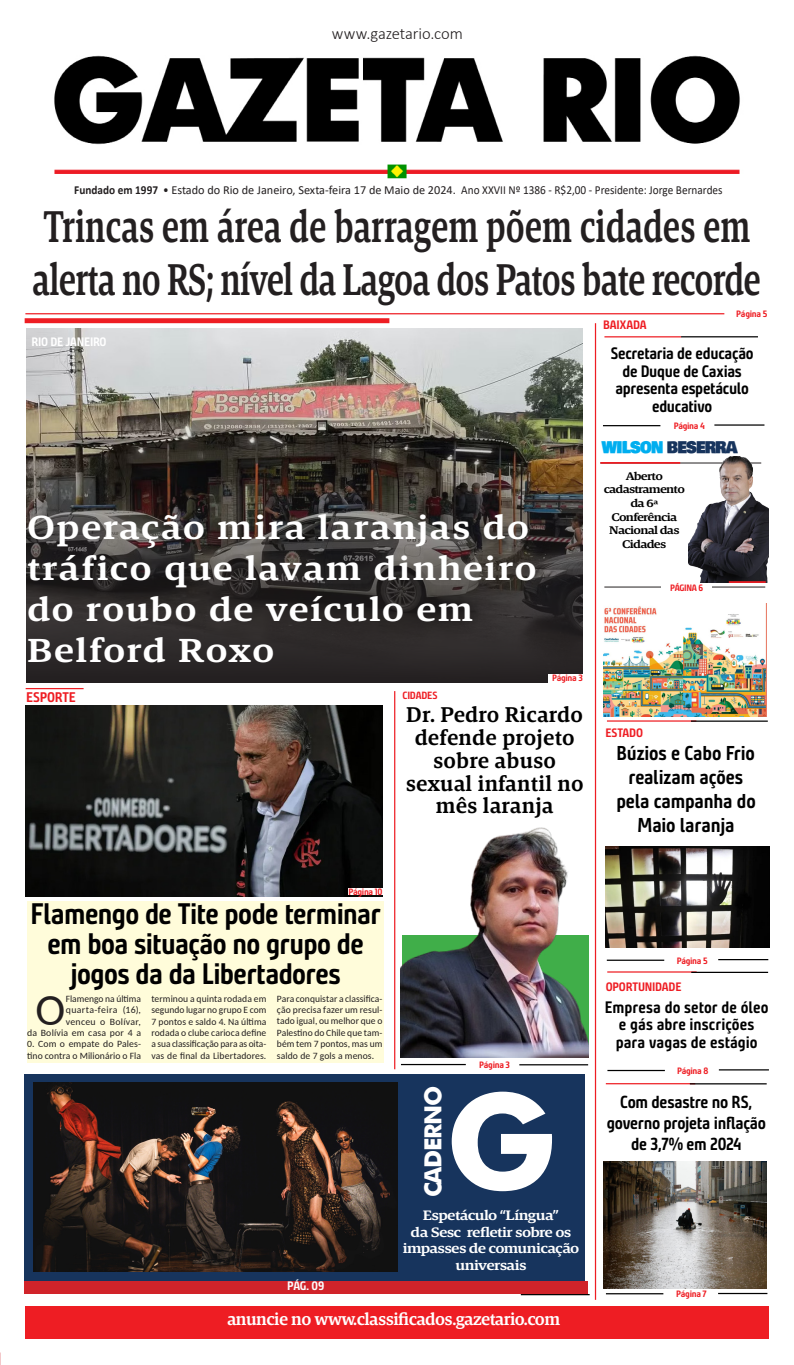
<style>
.page{position:relative;width:794px;height:1365px;background:#fff}
.page>*{position:absolute;margin:0;border:0;box-sizing:border-box;transform-origin:0 0}
.t1{font:700 133px "Futura";color:#fff}
.Tit_-_Manchete_6_col_2_linhas{font:600 45.5px/53.4px "Askan";letter-spacing:-.02em;color:#231f20;scale:.73 1}
.TEXTO_NORMAL_-_X{font:45.06px "Carlito";color:#231f20}
.TEXTO_NORMAL_-_X-2{font:600 34.12px/40.9px "Askan";letter-spacing:.025em;color:#fff;scale:1.15 1}
.Nº_CHAMADA_DA_PAG_-_CAPA{font:700 29.75px/29.8px "Bunday Clean";letter-spacing:-.025em;color:#000;text-align:center;scale:.93 1}
.t2{font:700 23.62px "Futura";letter-spacing:-.05em;color:#fff}
.Tit_-_2_col_-_3_linhas{font:600 21.88px/22.8px "Askan";letter-spacing:.01em;color:#000;text-align:center}
.Nº_CHAMADA_DA_PAG_-_CAPA-2{font:700 20.12px/24.2px "Bunday Clean";letter-spacing:-.01em;color:#000;text-align:center;scale:.93 1}
.Nº_CHAMADA_DA_PAG_-_CAPA-3{font:700 17.5px/21px "Bunday Clean";letter-spacing:-.02em;color:#000;text-align:center;scale:.93 1}
.Tit_-_2_col_-_2_linhas{font:600 17.5px "Askan";letter-spacing:-.03em;color:#fff}
.Nº_CHAMADA_DA_PAG_-_CAPA-4{font:700 16.62px/17.5px "Bunday Clean";letter-spacing:-.01em;color:#000;text-align:center;scale:.93 1}
.TEXTO_NORMAL{font:300 16.62px "Calibri";letter-spacing:-.005em;color:#231f20}
.Tit_-_4_col_-_2_linhas{font:16.1px "Bowlby One SC";letter-spacing:-.05em;color:#17345d;scale:.92 1}
.TEXTO_NORMAL_-_X-3{font:600 14px/16.8px "Askan";letter-spacing:-.04em;color:#fff;text-align:center;scale:1.15 1}
.Nº_CHAMADA_DA_PAG_-_CAPA-5{font:700 14px "Bunday Clean";letter-spacing:-.01em;color:#ee1d23}
.t3{font:12.25px "Calibri";color:#231f20;scale:.92 1}
.TEXTO_NORMAL-2{font:700 12.25px "Bunday Clean";letter-spacing:-.01em;color:#ee1d23}
.TEXTO_NORMAL-3{font:700 12.25px "Bunday Clean";letter-spacing:-.02em;color:#fff}
.TEXTO_NORMAL-4{font:700 12.25px "Bunday Clean";color:#fbfdfe}
.Tit_-_4_col_-_2_linhas-2{font:600 11.38px/13.7px "Askan";letter-spacing:-.05em;color:#000;text-align:center;scale:1.16 1}
.Nº_CHAMADA_DA_PAG_-_CAPA-6{font:700 10.5px "Bunday Clean";letter-spacing:-.015em;color:#ee1d23}
.TEXTO_NORMAL_-_X-4{font:9.62px/11.4px "Carlito";letter-spacing:.005em;color:#231f20;text-align:justify}
.Nº_CHAMADA_DA_PAG_-_CAPA-7{font:700 9.28px "Bunday Clean";letter-spacing:-.035em;color:#ee1d23}
.s1{font-weight:700}
.s2{color:#00aeef}
</style>
<div class="page">
<img style="left:26px;top:328px;width:557px;height:354px">
<img style="left:27px;top:399px;width:556px;height:283px">
<div style="left:25px;top:1074px;width:560px;height:207px;background:#17345d"></div>
<img style="left:54px;top:55px;width:686px;height:124px">
<div style="left:25px;top:1305px;width:743px;height:33px;background:#ee1d23"></div>
<div style="left:549px;top:674px;width:34px;height:8px;background:#fff"></div>
<hr style="left:25px;top:313px;width:699px;height:1px;background:#ee1d23">
<div style="left:25px;top:318px;width:364px;height:5px;background:#ee1d23"></div>
<hr style="left:595px;top:323px;width:1px;height:976px;background:#ee1d23">
<hr style="left:521px;top:1293px;width:68px;height:1px;background:#000">
<hr style="left:606px;top:1292px;width:57px;height:2px;background:#000">
<hr style="left:718px;top:1292px;width:49px;height:1px;background:#000">
<hr style="left:718px;top:958px;width:50px;height:2px;background:#000">
<hr style="left:607px;top:959px;width:57px;height:1px;background:#000">
<hr style="left:604px;top:336px;width:77px;height:1px;background:#ee1d23">
<hr style="left:681px;top:336px;width:77px;height:1px;background:#000">
<hr style="left:714px;top:424px;width:50px;height:1px;background:#000">
<hr style="left:603px;top:425px;width:57px;height:1px;background:#000">
<hr style="left:600px;top:463px;width:161px;height:1px;background:#231f20">
<hr style="left:600px;top:462px;width:80px;height:1px;background:#ee1d23">
<hr style="left:604px;top:586px;width:161px;height:1px;background:#231f20">
<div style="left:661px;top:584px;width:51px;height:8px;background:#fff"></div>
<img style="left:688px;top:456px;width:80px;height:127px">
<hr style="left:729px;top:581px;width:36px;height:2px;background:#ee1d23">
<hr style="left:607px;top:720px;width:89px;height:1px;background:#ee1d23">
<hr style="left:691px;top:720px;width:77px;height:1px;background:#000">
<hr style="left:607px;top:971px;width:89px;height:1px;background:#ee1d23">
<hr style="left:691px;top:971px;width:77px;height:1px;background:#000">
<hr style="left:719px;top:1069px;width:50px;height:1px;background:#000">
<hr style="left:607px;top:1069px;width:58px;height:1px;background:#000">
<hr style="left:606px;top:1082px;width:89px;height:2px;background:#ee1d23">
<hr style="left:690px;top:1083px;width:76px;height:1px;background:#000">
<img style="left:604px;top:603px;width:162px;height:113px">
<img style="left:603px;top:1161px;width:164px;height:126px">
<hr style="left:401px;top:1063px;width:65px;height:2px;background:#000">
<hr style="left:519px;top:1064px;width:69px;height:1px;background:#000">
<div style="left:24px;top:1281px;width:563px;height:12px;background:#d1232a"></div>
<hr style="left:394px;top:691px;width:1px;height:378px;background:#ee1d23">
<hr style="left:26px;top:688px;width:58px;height:1px;background:#ee1d23">
<img style="left:26px;top:705px;width:356px;height:191px">
<div style="left:27px;top:901px;width:357px;height:161px;background:#fffcda"></div>
<div style="left:348px;top:888px;width:34px;height:7px;background:#fff"></div>
<img style="left:401px;top:827px;width:187px;height:230px">
<img style="left:34px;top:1082px;width:363px;height:189px">
<img style="left:605px;top:846px;width:164px;height:101px">
<p class="TEXTO_NORMAL" style="left:332px;top:23px;width:132px">www.gazetario.com</p>
<p class="t3" style="left:74px;top:181px;width:706px"><span class="s1">Fundado em 1997</span> • Estado do Rio de Janeiro, Sexta-feira 17 de Maio de 2024. Ano XXVII Nº 1386 - R$2,00 - Presidente: Jorge Bernardes</p>
<p class="Tit_-_Manchete_6_col_2_linhas" style="left:32px;top:200px;width:999px">Trincas em área de barragem põem cidades em alerta no RS; nível da Lagoa dos Patos bate recorde</p>
<p class="TEXTO_NORMAL-3" style="left:31px;top:333px;width:77px">RIO DE JANEIRO</p>
<p class="TEXTO_NORMAL_-_X-2" style="left:27px;top:506px;width:445px">Operação mira laranjas do tráfico que lavam dinheiro do roubo de veículo em<br>Belford Roxo</p>
<p class="Nº_CHAMADA_DA_PAG_-_CAPA-5" style="left:26px;top:688px;width:51px">ESPORTE</p>
<p class="Nº_CHAMADA_DA_PAG_-_CAPA-6" style="left:402px;top:688px;width:37px">CIDADES</p>
<p class="Nº_CHAMADA_DA_PAG_-_CAPA-7" style="left:552px;top:671px;width:32px">Página 3</p>
<p class="Tit_-_2_col_-_3_linhas" style="left:406px;top:703px;width:179px">Dr. Pedro Ricardo defende projeto sobre abuso sexual infantil no mês laranja</p>
<p class="Nº_CHAMADA_DA_PAG_-_CAPA-7" style="left:736px;top:307px;width:32px">Página 5</p>
<p class="TEXTO_NORMAL-2" style="left:603px;top:316px;width:45px">BAIXADA</p>
<p class="Nº_CHAMADA_DA_PAG_-_CAPA-4" style="left:610px;top:344px;width:155px">Secretaria de educação de Duque de Caxias apresenta espetáculo educativo</p>
<p class="Nº_CHAMADA_DA_PAG_-_CAPA-7" style="left:673px;top:420px;width:33px">Página 4</p>
<p class="Tit_-_4_col_-_2_linhas" style="left:601px;top:435px;width:149px"><span class="s2">WILSON</span> BESERRA</p>
<p class="Tit_-_4_col_-_2_linhas-2" style="left:603px;top:469px;width:71px">Aberto cadastramento da 6ª<br>Conferência<br>Nacional das<br>Cidades</p>
<p class="Nº_CHAMADA_DA_PAG_-_CAPA-7" style="left:670px;top:582px;width:35px">PÁGINA 6</p>
<p class="TEXTO_NORMAL-2" style="left:605px;top:724px;width:39px">ESTADO</p>
<p class="Nº_CHAMADA_DA_PAG_-_CAPA-2" style="left:616px;top:740px;width:150px">Búzios e Cabo Frio realizam ações</p>
<p class="Nº_CHAMADA_DA_PAG_-_CAPA-2" style="left:616px;top:788px;width:151px">pela campanha do<br>Maio laranja</p>
<p class="Nº_CHAMADA_DA_PAG_-_CAPA-7" style="left:348px;top:885px;width:35px">Página 10</p>
<p class="Nº_CHAMADA_DA_PAG_-_CAPA" style="left:30px;top:898px;width:378px">Flamengo de Tite pode terminar em boa situação no grupo de jogos da da Libertadores</p>
<p class="TEXTO_NORMAL_-_X-4" style="left:27px;top:992px;width:115px;text-align:right">Flamengo na última quarta-feira (16),<br>venceu o Bolívar,<br>da Bolívia em casa por 4 a</p>
<p class="TEXTO_NORMAL_-_X-4" style="left:27px;top:1038px;width:115px">0. Com o empate do Pales&shy;tino contra o Milionário o Fla</p>
<p class="TEXTO_NORMAL_-_X" style="left:36px;top:978px;width:31px">O</p>
<p class="TEXTO_NORMAL_-_X-4" style="left:151px;top:992px;width:116px">terminou a quinta rodada em segundo lugar no grupo E com 7 pontos e saldo 4. Na última rodada o clube carioca define a sua classificação para as oita&shy;vas de final da Libertadores.</p>
<p class="TEXTO_NORMAL_-_X-4" style="left:277px;top:992px;width:107px">Para conquistar a classifica&shy;ção precisa fazer um resul&shy;tado igual, ou melhor que o Palestino do Chile que tam&shy;bém tem 7 pontos, mas um saldo de 7 gols a menos.</p>
<p class="TEXTO_NORMAL-4" style="left:287px;top:1277px;width:39px">PÁG. 09</p>
<p class="Nº_CHAMADA_DA_PAG_-_CAPA-7" style="left:479px;top:1058px;width:32px">Página 3</p>
<p class="t2" style="left:416px;top:1197px;width:113px;rotate:-90deg">CADERNO</p>
<p class="t1" style="left:445px;top:1044px;width:114px">G</p>
<p class="TEXTO_NORMAL_-_X-3" style="left:423px;top:1206px;width:120px">Espetáculo “Língua”</p>
<p class="TEXTO_NORMAL_-_X-3" style="left:403px;top:1223px;width:155px">da Sesc refletir sobre os impasses de comunicação universais</p>
<p class="Tit_-_2_col_-_2_linhas" style="left:227px;top:1308px;width:335px">anuncie no www.classificados.gazetario.com</p>
<p class="Nº_CHAMADA_DA_PAG_-_CAPA-7" style="left:677px;top:954px;width:32px">Página 5</p>
<p class="TEXTO_NORMAL-2" style="left:606px;top:978px;width:77px">OPORTUNIDADE</p>
<p class="Nº_CHAMADA_DA_PAG_-_CAPA-4" style="left:605px;top:997px;width:177px">Empresa do setor de óleo e gás abre inscrições</p>
<p class="Nº_CHAMADA_DA_PAG_-_CAPA-4" style="left:616px;top:1032px;width:154px">para vagas de estágio</p>
<p class="Nº_CHAMADA_DA_PAG_-_CAPA-7" style="left:677px;top:1064px;width:33px">Página 8</p>
<p class="Nº_CHAMADA_DA_PAG_-_CAPA-3" style="left:607px;top:1090px;width:173px">Com desastre no RS, governo projeta inflação de 3,7% em 2024</p>
<p class="Nº_CHAMADA_DA_PAG_-_CAPA-7" style="left:676px;top:1287px;width:32px">Página 7</p>
</div>
